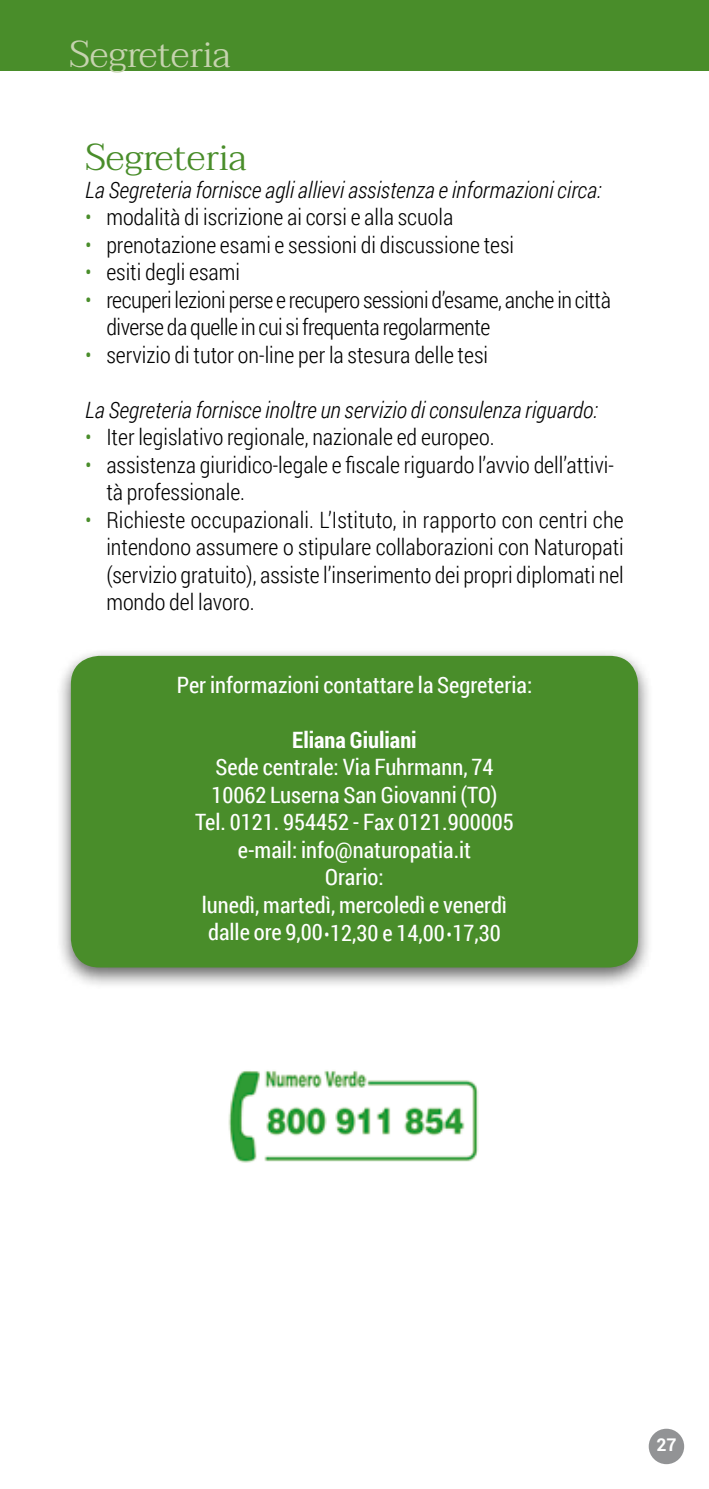
<style>
.page{position:relative;width:709px;height:1489px;background:#fff}
.page>*{position:absolute;margin:0;border:0;box-sizing:border-box;transform-origin:0 0}
.t1{font:300 37.5px "Taviraj";letter-spacing:-.01em;color:#c6d3af}
.t2{font:300 37.5px "Taviraj";letter-spacing:-.01em;color:#498d2a}
.t3{font:300 22.5px/27.5px "Roboto Condensed";color:#000}
.t4{font:22.5px/27.5px "Roboto Condensed";color:#fff;text-align:center}
.t5{font:italic 300 22.5px "Roboto Condensed";color:#000}
.t6{font:300 22.5px/27.5px "Roboto Condensed";letter-spacing:-.02em;color:#000}
.t7{font:700 22.5px "Roboto Condensed";color:#fff}
.t8{font:700 17.5px "Roboto";color:#fff}
.s1{color:#498d2a}
.s2{font-size:17.5px}
</style>
<div class="page">
<div style="left:648px;top:1428px;width:36px;height:35px;background:#929395;border-radius:50%"></div>
<div style="left:0;top:0;width:709px;height:71px;background:#498d2a"></div>
<div style="left:56px;top:648px;width:598px;height:342px;background:#000;opacity:.6"></div>
<div style="left:71px;top:656px;width:567px;height:311px;background:#498d2a;border-radius:28px"></div>
<img style="left:228px;top:1070px;width:251px;height:93px">
<h1 class="t1" style="left:69px;top:39px;width:163px">Segreteria</h1>
<h1 class="t2" style="left:85px;top:142px;width:163px">Segreteria</h1>
<p class="t5" style="left:85px;top:174px;width:518px">La Segreteria fornisce agli allievi assistenza e informazioni circa:</p>
<p class="t3" style="left:85px;top:203px;width:370px"><span class="s1">•</span> modalità di iscrizione ai corsi e alla scuola</p>
<p class="t3" style="left:85px;top:230px;width:430px"><span class="s1">•</span> prenotazione esami e sessioni di discussione tesi</p>
<p class="t3" style="left:85px;top:258px;width:157px"><span class="s1">•</span> esiti degli esami</p>
<p class="t6" style="left:106px;top:285px;width:506px;text-indent:-21px"><span class="s1">•</span> recuperi lezioni perse e recupero sessioni d’esame, anche in città diverse da quelle in cui si frequenta regolarmente</p>
<p class="t3" style="left:85px;top:340px;width:404px"><span class="s1">•</span> servizio di tutor on-line per la stesura delle tesi</p>
<p class="t5" style="left:85px;top:394px;width:514px">La Segreteria fornisce inoltre un servizio di consulenza riguardo:</p>
<p class="t3" style="left:85px;top:423px;width:411px"><span class="s1">•</span> Iter legislativo regionale, nazionale ed europeo.</p>
<p class="t3" style="left:106px;top:450px;width:509px;text-indent:-21px"><span class="s1">•</span> assistenza giuridico-legale e fiscale riguardo l’avvio dell’attivi&shy;tà professionale.</p>
<p class="t3" style="left:106px;top:505px;width:519px;text-align:justify;text-indent:-21px"><span class="s1">•</span> Richieste occupazionali. L’Istituto, in rapporto con centri che intendono assumere o stipulare collaborazioni con Naturopati (servizio gratuito), assiste l’inserimento dei propri diplomati nel mondo del lavoro.</p>
<p class="t4" style="left:177px;top:670px;width:357px">Per informazioni contattare la Segreteria:</p>
<p class="t7" style="left:292px;top:724px;width:126px">Eliana Giuliani</p>
<p class="t4" style="left:195px;top:752px;width:320px">Sede centrale: Via Fuhrmann, 74<br>10062 Luserna San Giovanni (TO)<br>Tel. 0121. 954452 - Fax 0121.900005 e-mail: info@naturopatia.it<br>Orario:<br>lunedì, martedì, mercoledì e venerdì dalle ore 9,00<span class="s2">•</span>12,30 e 14,00<span class="s2">•</span>17,30</p>
<p class="t8" style="left:656px;top:1432px;width:22px">27</p>
</div>
